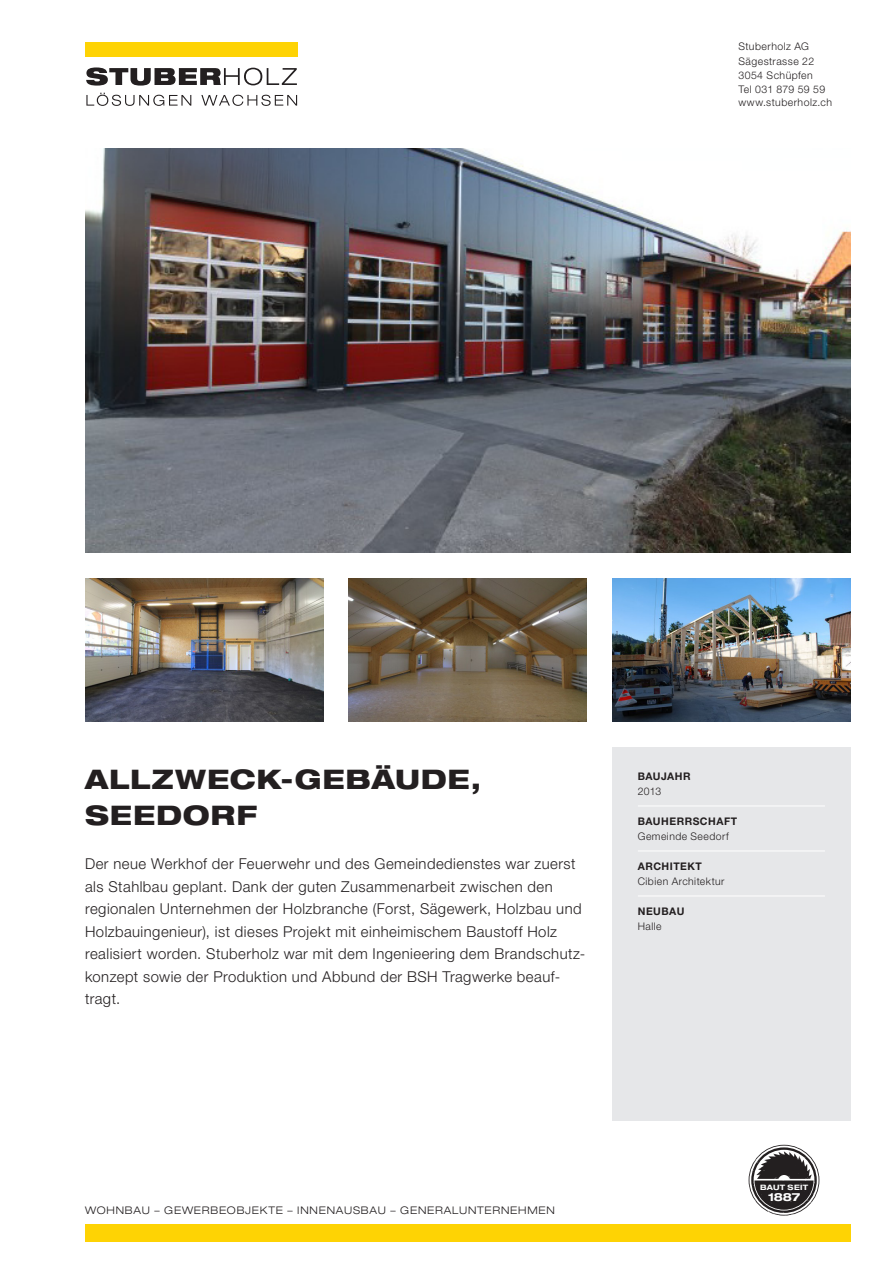
<style>
.page{position:relative;width:893px;height:1263px;background:#fff}
.page>*{position:absolute;margin:0;border:0;box-sizing:border-box;transform-origin:0 0}
.Titel{font:800 expanded 27px/36px "Helvetica Neue LT Std";letter-spacing:.03em;color:#231f20}
.t1{font:300 15px/22.5px "Helvetica Neue LT Std";letter-spacing:.03em;color:#231f20}
.t2{font:700 expanded 11.25px "Helvetica Neue LT Std";color:#fff}
.t3{font:300 10.5px/15px "Helvetica Neue LT Std";letter-spacing:.045em;color:#231f20}
.t4{font:300 expanded 10.5px "Helvetica Neue LT Std";letter-spacing:.075em;color:#231f20}
.t5{font:700 10.5px/15px "Helvetica Neue LT Std";letter-spacing:.045em;color:#231f20}
.t6{font:300 10.5px "Helvetica Neue LT Std";letter-spacing:.02em;color:#231f20}
.t7{font:700 expanded 7.35px "Helvetica Neue LT Std";letter-spacing:.04em;color:#fff}
.s1{font-weight:300}
.s2{font-weight:700}
</style>
<div class="page">
<img style="left:85px;top:149px;width:765px;height:404px">
<div style="left:612px;top:747px;width:238px;height:373px;background:#e6e7e9"></div>
<hr style="left:638px;top:805px;width:187px;height:1px;background:#fff">
<hr style="left:638px;top:850px;width:187px;height:1px;background:#fff">
<hr style="left:638px;top:895px;width:187px;height:1px;background:#fff">
<img style="left:85px;top:578px;width:238px;height:143px">
<img style="left:349px;top:578px;width:238px;height:143px">
<img style="left:612px;top:578px;width:238px;height:143px">
<div style="left:85px;top:1224px;width:765px;height:18px;background:#fed304"></div>
<svg style="left:749px;top:1145px;width:70px;height:70px"></svg>
<svg style="left:86px;top:67px;width:211px;height:19px"></svg>
<div style="left:85px;top:43px;width:213px;height:14px;background:#fed304"></div>
<svg style="left:86px;top:93px;width:105px;height:13px"></svg>
<svg style="left:201px;top:95px;width:96px;height:11px"></svg>
<p class="t3" style="left:738px;top:39px;width:72px">Stuberholz AG</p>
<p class="t3" style="left:738px;top:53px;width:77px">Sägestrasse 22</p>
<p class="t3" style="left:738px;top:67px;width:76px">3054 Schüpfen</p>
<p class="t6" style="left:738px;top:83px;width:88px">Tel 031 879 59 59</p>
<p class="t3" style="left:738px;top:95px;width:95px">www.stuberholz.ch</p>
<p class="Titel" style="left:85px;top:760px;width:398px">ALLZWECK-GEBÄUDE,<br>SEEDORF</p>
<p class="t5" style="left:638px;top:768px;width:54px">BAUJAHR<br><span class="s1">2013</span></p>
<p class="t3" style="left:638px;top:813px;width:101px"><span class="s2">BAUHERRSCHAFT<br></span>Gemeinde Seedorf</p>
<p class="t3" style="left:638px;top:858px;width:88px"><span class="s2">ARCHITEKT<br></span>Cibien Architektur</p>
<p class="t5" style="left:638px;top:903px;width:48px">NEUBAU<br><span class="s1">Halle</span></p>
<p class="t1" style="left:85px;top:852px;width:502px">Der neue Werkhof der Feuerwehr und des Gemeindedienstes war zuerst als Stahlbau geplant. Dank der guten Zusammenarbeit zwischen den regionalen Unternehmen der Holzbranche (Forst, Sägewerk, Holzbau und Holzbauingenieur), ist dieses Projekt mit einheimischem Baustoff Holz realisiert worden. Stuberholz war mit dem Ingenieering dem Brandschutz&shy;konzept sowie der Produktion und Abbund der BSH Tragwerke beauf&shy;tragt.</p>
<p class="t4" style="left:85px;top:1204px;width:471px">WOHNBAU – GEWERBEOBJEKTE – INNENAUSBAU – GENERALUNTERNEHMEN</p>
<p class="t7" style="left:760px;top:1183px;width:50px">BAUT SEIT</p>
<p class="t2" style="left:768px;top:1190px;width:34px">1887</p>
</div>
